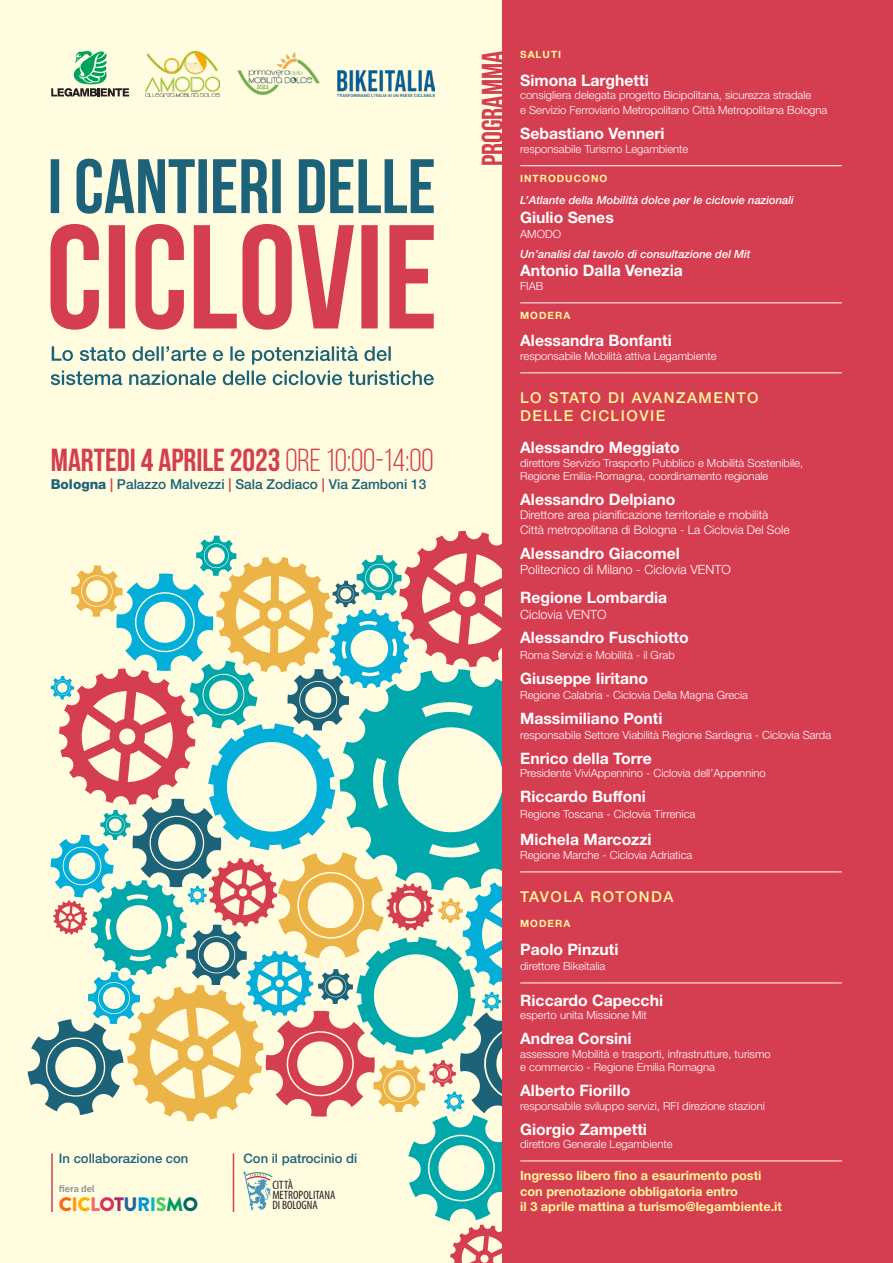
<style>
.page{position:relative;width:893px;height:1263px;background:#fffce0}
.page>*{position:absolute;margin:0;border:0;box-sizing:border-box;transform-origin:0 0}
.titolo{font:700 31.95px "Bebas Neue";color:#d53d50}
.titolo-2{font:700 29.85px "Bebas Neue";color:#d53d50}
.t1{font:900 19.5px "Brandon Grotesque";letter-spacing:-.025em;color:#f86713}
.relatore{font:700 15.75px "Helvetica Neue LT Std";color:#fff}
.titolo-3{font:500 15px/18px "Helvetica Neue LT Std";letter-spacing:.1em;color:#fff79a}
.titolo-4{font:500 13.65px "Helvetica Neue LT Std";color:#1c6279}
.titolo-5{font:500 13.05px "Helvetica Neue LT Std";color:#1c6279}
.carica{font:700 12.75px/15.3px "Helvetica Neue LT Std";color:#fff79a}
.carica-2{font:300 12.75px "Helvetica Neue LT Std";color:#fff}
.t2{font:condensed 12.15px/10.4px "Myriad Pro";color:#231f20}
.carica-3{font:300 12px/14.4px "Helvetica Neue LT Std";color:#fff}
.carica-4{font:300 11.25px/13.5px "Helvetica Neue LT Std";color:#fff}
.carica_finale{font:300 11.25px "Helvetica Neue LT Std";color:#fff}
.intervento_relatore{font:italic 500 11.25px "Helvetica Neue LT Std";color:#fff}
.intervento{font:700 10.05px "Helvetica Neue LT Std";letter-spacing:.1em;color:#fff79a}
.t3{font:700 9.45px "IBM Plex Sans";letter-spacing:-.01em;color:#999}
.s1{font-weight:400}
.s2{font-weight:800}
.s3{color:#d53d50}
.s4{color:#fe980c}
.s5{color:#ffaf00}
.s6{color:#ff6564}
.s7{color:#d83065}
.s8{color:#a13166}
.s9{color:#23659a}
.s10{color:#0098cd}
.s11{color:#00bac1}
.s12{color:#4bce65}
.s13{color:#009a66}
.s14{color:#066}
</style>
<div class="page">
<svg style="left:51px;top:346px;width:383px;height:39px"></svg>
<svg style="left:51px;top:159px;width:383px;height:55px"></svg>
<svg style="left:51px;top:224px;width:383px;height:106px"></svg>
<svg style="left:51px;top:51px;width:78px;height:46px"></svg>
<img style="left:145px;top:51px;width:75px;height:46px">
<img style="left:337px;top:70px;width:97px;height:27px">
<img style="left:237px;top:52px;width:83px;height:43px">
<svg style="left:28px;top:531px;width:475px;height:732px"></svg>
<div style="left:503px;top:0;width:390px;height:1263px;background:#d53d50"></div>
<hr style="left:520px;top:165px;width:322px;height:1px;background:#fff">
<hr style="left:520px;top:303px;width:322px;height:1px;background:#fff">
<hr style="left:520px;top:373px;width:322px;height:1px;background:#fff">
<hr style="left:520px;top:872px;width:322px;height:1px;background:#fff">
<hr style="left:520px;top:983px;width:322px;height:1px;background:#fff">
<hr style="left:520px;top:1161px;width:322px;height:1px;background:#fff">
<p class="titolo" style="left:51px;top:443px;width:384px">MARTEDI 4 APRILE 2023 <span class="s1">ORE 10:00-14:00</span></p>
<p class="titolo-4" style="left:51px;top:476px;width:377px"><span class="s2">Bologna</span> <span class="s3">|</span> Palazzo Malvezzi <span class="s3">|</span> Sala Zodiaco <span class="s3">|</span> Via Zamboni 13</p>
<p class="titolo-5" style="left:59px;top:1150px;width:131px">In collaborazione con</p>
<p class="t3" style="left:59px;top:1181px;width:37px">fiera del</p>
<p class="t1" style="left:59px;top:1191px;width:141px">C<span class="s4">I</span><span class="s5">C</span><span class="s6">L</span><span class="s7">O</span><span class="s8">T</span><span class="s9">U</span><span class="s10">R</span><span class="s11">I</span><span class="s12">S</span><span class="s13">M</span><span class="s14">O</span></p>
<p class="titolo-5" style="left:243px;top:1150px;width:115px">Con il patrocinio di</p>
<p class="t2" style="left:272px;top:1179px;width:65px">CITTÀ<br>METROPOLITANA<br>DI BOLOGNA</p>
<p class="titolo-2" style="left:476px;top:166px;width:117px;rotate:-90deg">PROGRAMMA</p>
<p class="intervento" style="left:520px;top:48px;width:42px">SALUTI</p>
<p class="relatore" style="left:520px;top:70px;width:130px">Simona Larghetti</p>
<p class="carica-4" style="left:520px;top:87px;width:309px;line-height:15.3px">consigliera delegata progetto Bicipolitana, sicurezza stradale<br>e Servizio Ferroviario Metropolitano Città Metropolitana Bologna</p>
<p class="relatore" style="left:520px;top:124px;width:146px">Sebastiano Venneri</p>
<p class="carica_finale" style="left:520px;top:142px;width:170px">responsabile Turismo Legambiente</p>
<p class="intervento" style="left:520px;top:172px;width:89px">INTRODUCONO</p>
<p class="intervento_relatore" style="left:520px;top:193px;width:275px">L’Atlante della Mobilità dolce per le ciclovie nazionali</p>
<p class="relatore" style="left:520px;top:207px;width:95px">Giulio Senes</p>
<p class="carica-4" style="left:520px;top:227px;width:42px">AMODO</p>
<p class="intervento_relatore" style="left:520px;top:247px;width:232px">Un’analisi dal tavolo di consultazione del Mit</p>
<p class="relatore" style="left:520px;top:261px;width:164px">Antonio Dalla Venezia</p>
<p class="carica_finale" style="left:520px;top:279px;width:25px">FIAB</p>
<p class="intervento" style="left:520px;top:309px;width:52px">MODERA</p>
<p class="relatore" style="left:520px;top:331px;width:153px">Alessandra Bonfanti</p>
<p class="carica_finale" style="left:520px;top:349px;width:198px">responsabile Mobilità attiva Legambiente</p>
<p class="titolo-3" style="left:520px;top:389px;width:240px">LO STATO DI AVANZAMENTO<br>DELLE CICLIOVIE</p>
<p class="relatore" style="left:520px;top:438px;width:161px">Alessandro Meggiato</p>
<p class="carica-4" style="left:520px;top:456px;width:285px">direttore Servizio Trasporto Pubblico e Mobilità Sostenibile,<br>Regione Emilia-Romagna, coordinamento regionale</p>
<p class="relatore" style="left:520px;top:490px;width:157px">Alessandro Delpiano</p>
<p class="carica-3" style="left:520px;top:508px;width:271px">Direttore area pianificazione territoriale e mobilità<br>Città metropolitana di Bologna - La Ciclovia Del Sole</p>
<p class="relatore" style="left:520px;top:543px;width:161px">Alessandro Giacomel</p>
<p class="carica-2" style="left:520px;top:562px;width:212px">Politecnico di Milano - Ciclovia VENTO</p>
<p class="relatore" style="left:520px;top:588px;width:148px">Regione Lombardia</p>
<p class="carica-2" style="left:520px;top:606px;width:88px">Ciclovia VENTO</p>
<p class="relatore" style="left:520px;top:628px;width:170px">Alessandro Fuschiotto</p>
<p class="carica-4" style="left:520px;top:648px;width:156px">Roma Servizi e Mobilità - il Grab</p>
<p class="relatore" style="left:520px;top:668px;width:129px">Giuseppe Iiritano</p>
<p class="carica-4" style="left:520px;top:688px;width:229px">Regione Calabria - Ciclovia Della Magna Grecia</p>
<p class="relatore" style="left:520px;top:708px;width:144px">Massimiliano Ponti</p>
<p class="carica-4" style="left:520px;top:728px;width:313px">responsabile Settore Viabilità Regione Sardegna - Ciclovia Sarda</p>
<p class="relatore" style="left:520px;top:748px;width:133px">Enrico della Torre</p>
<p class="carica-4" style="left:520px;top:766px;width:247px">Presidente ViviAppennino - Ciclovia dell’Appennino</p>
<p class="relatore" style="left:520px;top:787px;width:127px">Riccardo Buffoni</p>
<p class="carica-4" style="left:520px;top:807px;width:177px">Regione Toscana - Ciclovia Tirrenica</p>
<p class="relatore" style="left:520px;top:830px;width:133px">Michela Marcozzi</p>
<p class="carica_finale" style="left:520px;top:848px;width:174px">Regione Marche - Ciclovia Adriatica</p>
<p class="titolo-3" style="left:520px;top:888px;width:155px">TAVOLA ROTONDA</p>
<p class="intervento" style="left:520px;top:917px;width:52px">MODERA</p>
<p class="relatore" style="left:520px;top:939px;width:100px">Paolo Pinzuti</p>
<p class="carica_finale" style="left:520px;top:959px;width:87px">direttore Bikeitalia</p>
<p class="relatore" style="left:520px;top:990px;width:144px">Riccardo Capecchi</p>
<p class="carica-4" style="left:520px;top:1008px;width:128px">esperto unita Missione Mit</p>
<p class="relatore" style="left:520px;top:1029px;width:113px">Andrea Corsini</p>
<p class="carica-4" style="left:520px;top:1047px;width:252px">assessore Mobilità e trasporti, infrastrutture, turismo e commercio - Regione Emilia Romagna</p>
<p class="relatore" style="left:520px;top:1081px;width:112px">Alberto Fiorillo</p>
<p class="carica-4" style="left:520px;top:1099px;width:246px">responsabile sviluppo servizi, RFI direzione stazioni</p>
<p class="relatore" style="left:520px;top:1119px;width:128px">Giorgio Zampetti</p>
<p class="carica_finale" style="left:520px;top:1137px;width:154px">direttore Generale Legambiente</p>
<p class="carica" style="left:520px;top:1168px;width:263px">Ingresso libero fino a esaurimento posti con prenotazione obbligatoria entro<br>il 3 aprile mattina a turismo@legambiente.it</p>
</div>
